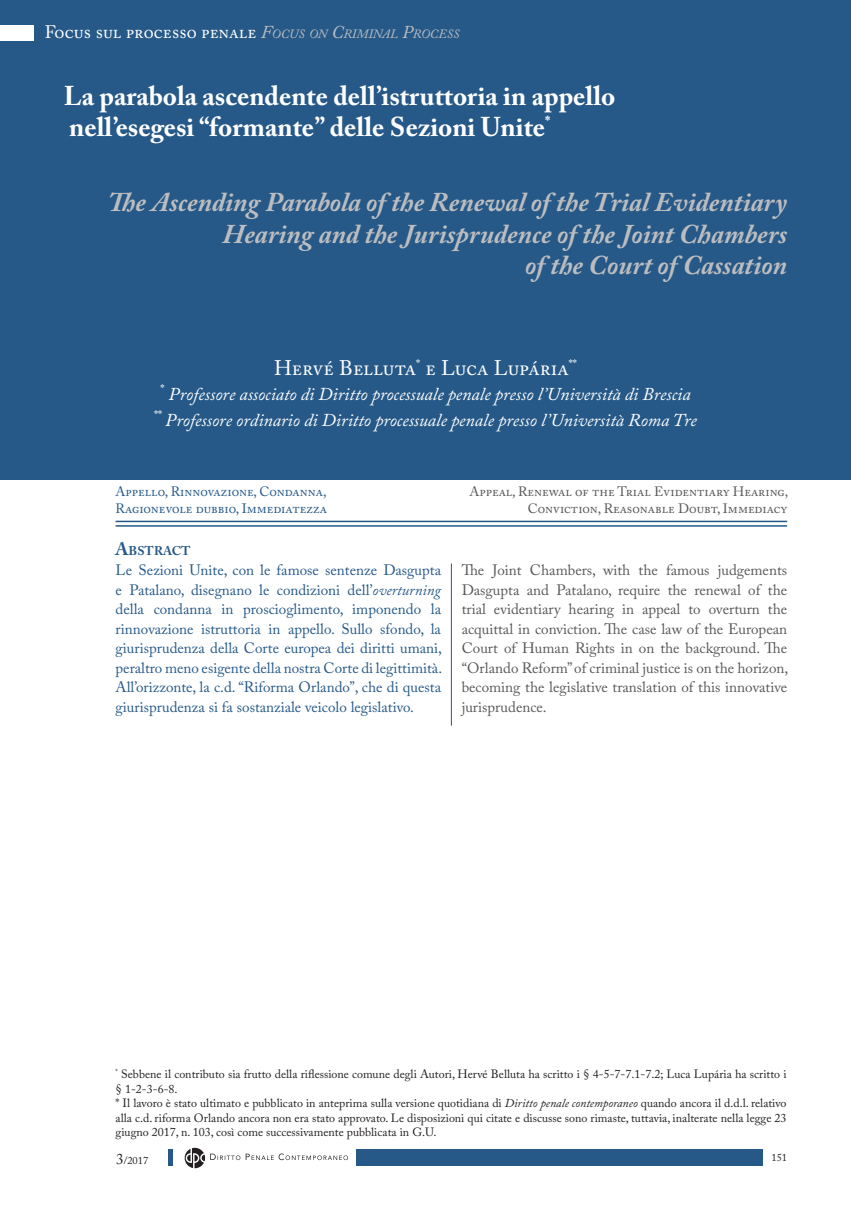
<style>
.page{position:relative;width:851px;height:1221px;background:#fff}
.page>*{position:absolute;margin:0;border:0;box-sizing:border-box;transform-origin:0 0}
.titolo_articolo_ENG{font:italic 700 27px/31.5px "Adobe Caslon Pro";color:#bcbdc0;text-align:right}
.titolo_articolo_ITA{font:700 27px "Adobe Caslon Pro";color:#fff}
.Autore_articolo{font:21px "Adobe Caslon Pro";color:#fff}
.Autore_articolo-2{font:italic 18px "Adobe Caslon Pro";color:#fff}
.t1{font:18px "Adobe Caslon Pro";color:#fff}
.AbstractITA{font:15px/19.5px "Adobe Caslon Pro";color:#265988;text-align:justify}
.AbstractENG{font:15px/19.5px "Adobe Caslon Pro";color:#57585a;text-align:justify}
.t2{font:13.5px/16.2px "Adobe Caslon Pro";color:#57585a;text-align:right}
.t3{font:13.5px/16.2px "Adobe Caslon Pro";color:#265988}
.AbstractITA-2{font:700 12.6px "Adobe Caslon Pro";color:#265988}
.Sottotitolo{font:12px/14.4px "Adobe Caslon Pro";letter-spacing:.005em;color:#231f20}
.t4{font:10.5px "Adobe Caslon Pro";color:#231f20}
.s1{font-style:italic;color:#bcbdc0}
.s2{font-style:italic;font-size:12.6px;color:#bcbdc0}
.s3{font-size:18px}
.s4{font-style:italic}
.s5{font-size:15px}
</style>
<div class="page">
<div style="left:168px;top:1149px;width:5px;height:17px;background:#265988"></div>
<div style="left:356px;top:1149px;width:407px;height:17px;background:#265988"></div>
<svg style="left:185px;top:1147px;width:163px;height:21px"></svg>
<div style="left:0;top:0;width:850px;height:479px;background:#265988"></div>
<div style="left:0;top:25px;width:33px;height:15px;background:#fff"></div>
<hr style="left:116px;top:520px;width:671px;height:2px;background:#265988">
<hr style="left:116px;top:525px;width:671px;height:1px;background:#265988">
<hr style="left:451px;top:563px;width:1px;height:162px;background:#265988">
<p class="t1" style="left:45px;top:21px;width:302px">La sanzione penale oggi (Noto, 2014)</p>
<p class="t1" style="left:45px;top:21px;width:416px">Focus sul processo penale <span class="s1">F</span><span class="s2">OCUS ON</span> <span class="s1">C</span><span class="s2">RIMINAL</span> <span class="s1">P</span><span class="s2">ROCESS</span></p>
<p class="titolo_articolo_ITA" style="left:64px;top:80px;width:553px">La parabola ascendente dell’istruttoria in appello</p>
<p class="titolo_articolo_ITA" style="left:69px;top:111px;width:482px">nell’esegesi “formante” delle Sezioni Unite<sup>*</sup></p>
<p class="titolo_articolo_ENG" style="left:108px;top:186px;width:680px">The Ascending Parabola of the Renewal of the Trial Evidentiary<br>Hearing and the Jurisprudence of the Joint Chambers</p>
<p class="titolo_articolo_ENG" style="left:525px;top:249px;width:263px">of the Court of Cassation</p>
<p class="Autore_articolo" style="left:274px;top:355px;width:304px">Hervé Belluta<sup>*</sup> e Luca Lupária<sup>**</sup></p>
<p class="Autore_articolo-2" style="left:160px;top:383px;width:531px"><sup>*</sup> Professore associato di Diritto processuale penale presso l’Università di Brescia</p>
<p class="Autore_articolo-2" style="left:154px;top:409px;width:544px"><sup>**</sup> Professore ordinario di Diritto processuale penale presso l’Università Roma Tre</p>
<p class="t3" style="left:116px;top:483px;width:213px">Appello, Rinnovazione, Condanna,<br>Ragionevole dubbio, Immediatezza</p>
<p class="t2" style="left:469px;top:483px;width:320px">Appeal, Renewal of the Trial Evidentiary Hearing,<br>Conviction, Reasonable Doubt, Immediacy</p>
<p class="AbstractITA-2" style="left:116px;top:543px;width:76px"><span class="s3">A</span>BSTRACT</p>
<p class="AbstractITA" style="left:116px;top:560px;width:328px">Le Sezioni Unite, con le famose sentenze Dasgupta e Patalano, disegnano le condizioni dell’<span class="s4">overturning </span>della condanna in proscioglimento, imponendo la rinnovazione istruttoria in appello. Sullo sfondo, la giurisprudenza della Corte europea dei diritti umani, peraltro meno esigente della nostra Corte di legittimità.<br>All’orizzonte, la c.d. “Riforma Orlando”, che di questa giurisprudenza si fa sostanziale veicolo legislativo.</p>
<p class="AbstractENG" style="left:461px;top:560px;width:328px">The Joint Chambers, with the famous judgements Dasgupta and Patalano, require the renewal of the trial evidentiary hearing in appeal to overturn the acquittal in conviction. The case law of the European Court of Human Rights in on the background. The “Orlando Reform” of criminal justice is on the horizon, becoming the legislative translation of this innovative jurisprudence.</p>
<p class="Sottotitolo" style="left:116px;top:1066px;width:672px"><sup>*</sup> Sebbene il contributo sia frutto della riflessione comune degli Autori, Hervé Belluta ha scritto i § 4-5-7-7.1-7.2; Luca Lupária ha scritto i § 1-2-3-6-8.</p>
<p class="Sottotitolo" style="left:116px;top:1095px;width:672px;text-align:justify">* Il lavoro è stato ultimato e pubblicato in anteprima sulla versione quotidiana di <span class="s4">Diritto penale contemporaneo</span> quando ancora il d.d.l. relativo alla c.d. riforma Orlando ancora non era stato approvato. Le disposizioni qui citate e discusse sono rimaste, tuttavia, inalterate nella legge 23 giugno 2017, n. 103, così come successivamente pubblicata in G.U.</p>
<p class="t4" style="left:116px;top:1153px;width:34px"><span class="s5">3</span>/2017</p>
<p class="t4" style="left:771px;top:1150px;width:17px">151</p>
</div>
